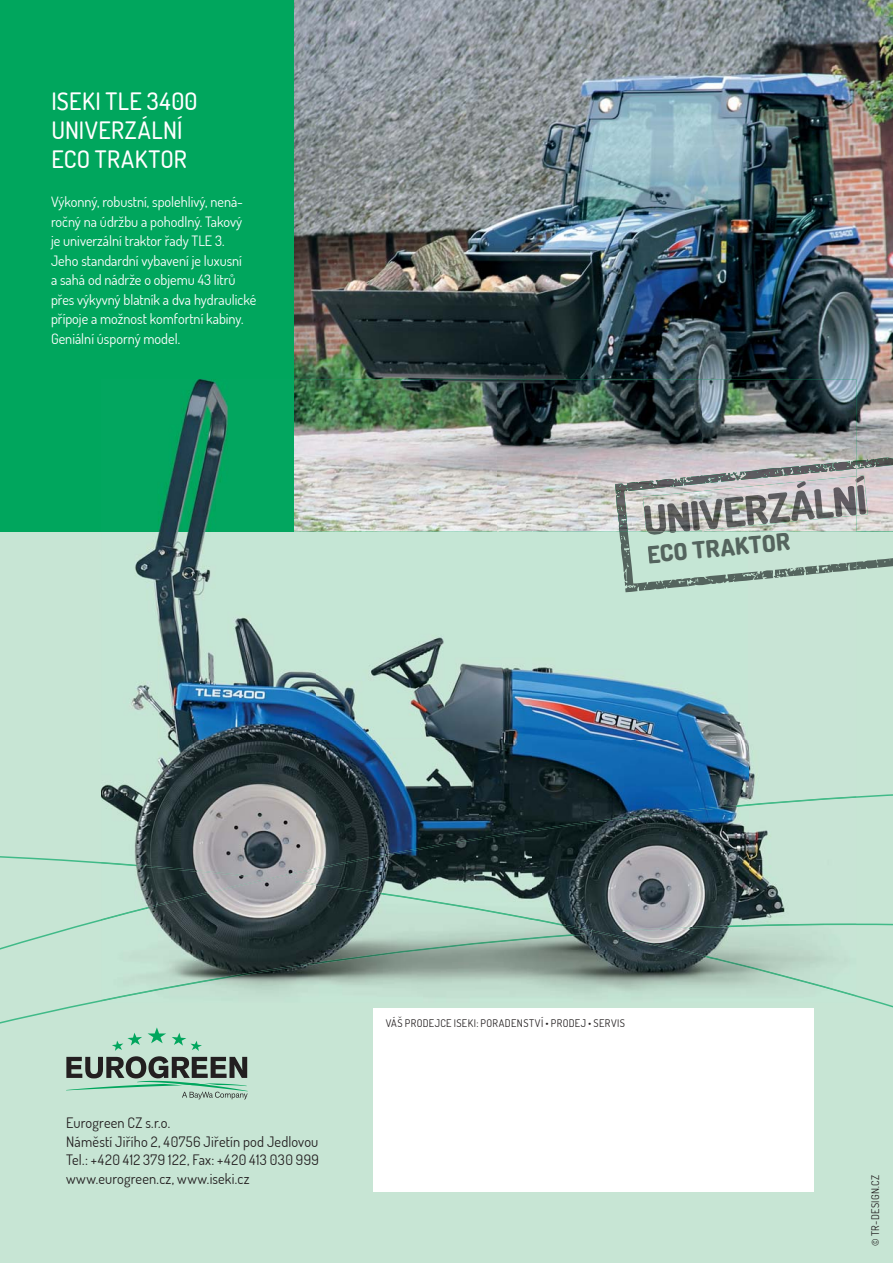
<style>
.page{position:relative;width:893px;height:1263px;background:#c7e5d4}
.page>*{position:absolute;margin:0;border:0;box-sizing:border-box;transform-origin:0 0}
.t1{font:500 24px/28.8px "Dosis";letter-spacing:.02em;color:#fff}
.t2{font:800 24px "Dosis";color:#54645e}
.t3{font:14.4px/18.8px "Dosis";letter-spacing:.015em;color:#231f20}
.t4{font:14.25px/19.5px "Dosis";color:#fff}
.t5{font:10.5px "Dosis";letter-spacing:.04em;color:#231f20}
</style>
<div class="page">
<img style="left:293px;top:0;width:600px;height:454px">
<div style="left:0;top:0;width:293px;height:531px;background:#00a65d"></div>
<svg style="left:813px;top:923px;width:80px;height:198px"></svg>
<svg style="left:0;top:856px;width:246px;height:244px"></svg>
<img style="left:101px;top:379px;width:755px;height:623px">
<img style="left:295px;top:881px;width:255px;height:39px">
<img style="left:529px;top:919px;width:191px;height:39px">
<img style="left:703px;top:958px;width:153px;height:39px">
<img style="left:479px;top:796px;width:377px;height:42px">
<img style="left:263px;top:837px;width:229px;height:42px">
<img style="left:101px;top:879px;width:172px;height:42px">
<img style="left:622px;top:923px;width:234px;height:9px">
<img style="left:101px;top:933px;width:484px;height:68px">
<img style="left:101px;top:862px;width:150px;height:15px">
<svg style="left:66px;top:1027px;width:182px;height:72px"></svg>
<div style="left:373px;top:1008px;width:440px;height:184px;background:#fff"></div>
<svg style="left:733px;top:472px;width:6px;height:4px"></svg>
<svg style="left:856px;top:454px;width:37px;height:116px"></svg>
<img style="left:856px;top:458px;width:37px;height:10px">
<img style="left:804px;top:562px;width:52px;height:13px">
<img style="left:823px;top:461px;width:33px;height:10px">
<img style="left:619px;top:531px;width:154px;height:61px">
<img style="left:615px;top:473px;width:121px;height:58px">
<img style="left:739px;top:464px;width:89px;height:12px">
<img style="left:774px;top:567px;width:31px;height:11px">
<img style="left:648px;top:532px;width:142px;height:32px">
<img style="left:856px;top:475px;width:12px;height:40px">
<img style="left:646px;top:535px;width:43px;height:1px">
<img style="left:646px;top:531px;width:43px;height:4px">
<img style="left:643px;top:476px;width:213px;height:55px">
<img style="left:644px;top:481px;width:171px;height:50px">
<h1 class="t1" style="left:51px;top:87px;width:148px">ISEKI TLE 3400<br>UNIVERZÁLNÍ<br>ECO TRAKTOR</h1>
<p class="t4" style="left:51px;top:192px;width:207px">Výkonný, robustní, spolehlivý, nená&shy;ročný na údržbu a pohodlný. Takový<br>je univerzální traktor řady TLE 3.<br>Jeho standardní vybavení je luxusní<br>a sahá od nádrže o objemu 43 litrů přes výkyvný blatník a dva hydraulické přípoje a možnost komfortní kabiny.<br>Geniální úsporný model.</p>
<h1 class="t2" style="left:646px;top:539px;width:145px;rotate:-5deg">ECO TRAKTOR</h1>
<p class="t3" style="left:66px;top:1113px;width:254px">Eurogreen CZ s.r.o.<br>Náměstí Jiřího 2, 40756 Jiřetín pod Jedlovou Tel.: +420 412 379 122, Fax: +420 413 030 999 www.eurogreen.cz, www.iseki.cz</p>
<p class="t5" style="left:386px;top:1016px;width:241px">VÁŠ PRODEJCE ISEKI: PORADENSTVÍ • PRODEJ • SERVIS</p>
<p class="t5" style="left:868px;top:1246px;width:73px;rotate:-90deg">© TR-DESIGN.CZ</p>
</div>
